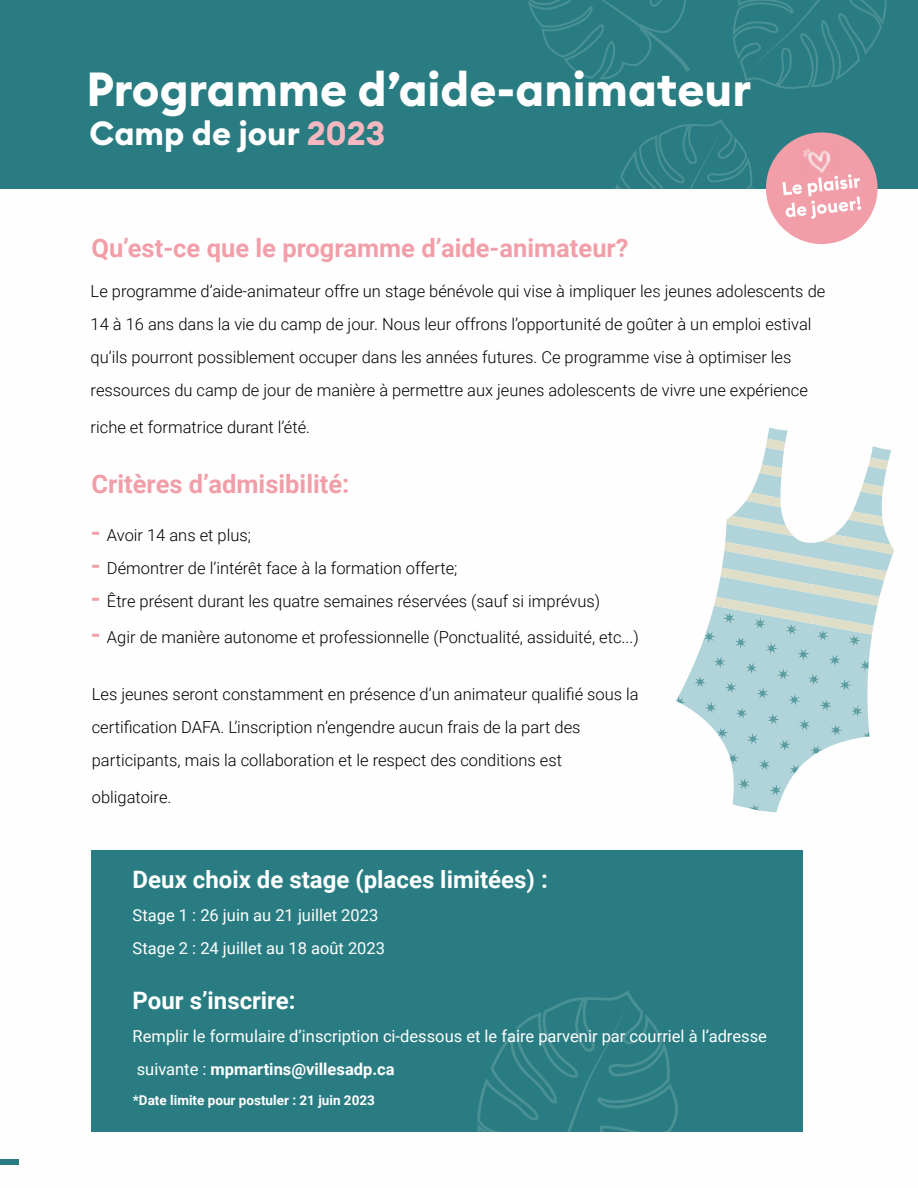
<style>
.page{position:relative;width:918px;height:1188px;background:#fff}
.page>*{position:absolute;margin:0;border:0;box-sizing:border-box;transform-origin:0 0}
.t1{font:700 47.1px "Euclid Circular B";color:#fff}
.t2{font:700 33px "Euclid Circular B";color:#fff}
.t3{font:700 25.5px "Roboto";color:#f29ea8}
.t4{font:700 24px "Roboto";color:#fff}
.t5{font:300 16.5px/33px "Roboto";color:#000}
.t6{font:16.5px/33px "Roboto";color:#fff}
.t7{font:700 13.5px "Roboto";color:#fff}
.s1{color:#f6b8c0}
.s2{font-weight:700;font-size:25.5px;color:#f29ea8}
.s3{font-weight:700}
</style>
<div class="page">
<div style="left:0;top:0;width:918px;height:188px;background:#297d82"></div>
<svg style="left:528px;top:0;width:162px;height:80px"></svg>
<svg style="left:733px;top:0;width:154px;height:89px"></svg>
<div style="left:91px;top:850px;width:712px;height:282px;background:#297d82"></div>
<svg style="left:477px;top:990px;width:201px;height:142px"></svg>
<svg style="left:610px;top:119px;width:270px;height:125px"></svg>
<div style="left:0;top:1159px;width:19px;height:5px;background:#297d82"></div>
<img style="left:797px;top:144px;width:46px;height:32px">
<svg style="left:676px;top:428px;width:218px;height:385px"></svg>
<h1 class="t1" style="left:86px;top:59px;width:667px">Programme d’aide-animateur</h1>
<h2 class="t2" style="left:90px;top:112px;width:297px">Camp de jour <span class="s1">2023</span></h2>
<h3 class="t3" style="left:91px;top:230px;width:539px">Qu’est-ce que le programme d’aide-animateur?</h3>
<p class="t5" style="left:91px;top:274px;width:736px">Le programme d’aide-animateur offre un stage bénévole qui vise à impliquer les jeunes adolescents de 14 à 16 ans dans la vie du camp de jour. Nous leur offrons l’opportunité de goûter à un emploi estival qu’ils pourront possiblement occuper dans les années futures. Ce programme vise à optimiser les ressources du camp de jour de manière à permettre aux jeunes adolescents de vivre une expérience</p>
<p class="t5" style="left:91px;top:410px;width:221px">riche et formatrice durant l’été.</p>
<h3 class="t3" style="left:91px;top:466px;width:260px">Critères d’admisibilité:</h3>
<p class="t5" style="left:91px;top:518px;width:162px"><span class="s2">-</span> Avoir 14 ans et plus;</p>
<p class="t5" style="left:91px;top:551px;width:368px"><span class="s2">-</span> Démontrer de l’intérêt face à la formation offerte;</p>
<p class="t5" style="left:91px;top:584px;width:511px"><span class="s2">-</span> Être présent durant les quatre semaines réservées (sauf si imprévus)</p>
<p class="t5" style="left:91px;top:620px;width:550px"><span class="s2">-</span> Agir de manière autonome et professionnelle (Ponctualité, assiduité, etc...)</p>
<p class="t5" style="left:92px;top:677px;width:549px">Les jeunes seront constamment en présence d’un animateur qualifié sous la certification DAFA. L’inscription n’engendre aucun frais de la part des participants, mais la collaboration et le respect des conditions est</p>
<p class="t5" style="left:92px;top:780px;width:81px">obligatoire.</p>
<h3 class="t4" style="left:133px;top:862px;width:417px">Deux choix de stage (places limitées) :</h3>
<p class="t6" style="left:133px;top:898px;width:254px">Stage 1 : 26 juin au 21 juillet 2023<br>Stage 2 : 24 juillet au 18 août 2023</p>
<h3 class="t4" style="left:133px;top:984px;width:164px">Pour s’inscrire:</h3>
<p class="t6" style="left:133px;top:1019px;width:636px;line-height:33.6px">Remplir le formulaire d’inscription ci-dessous et le faire parvenir par courriel à l’adresse suivante : <span class="s3">mpmartins@villesadp.ca</span></p>
<p class="t7" style="left:133px;top:1091px;width:244px">*Date limite pour postuler : 21 juin 2023</p>
</div>
